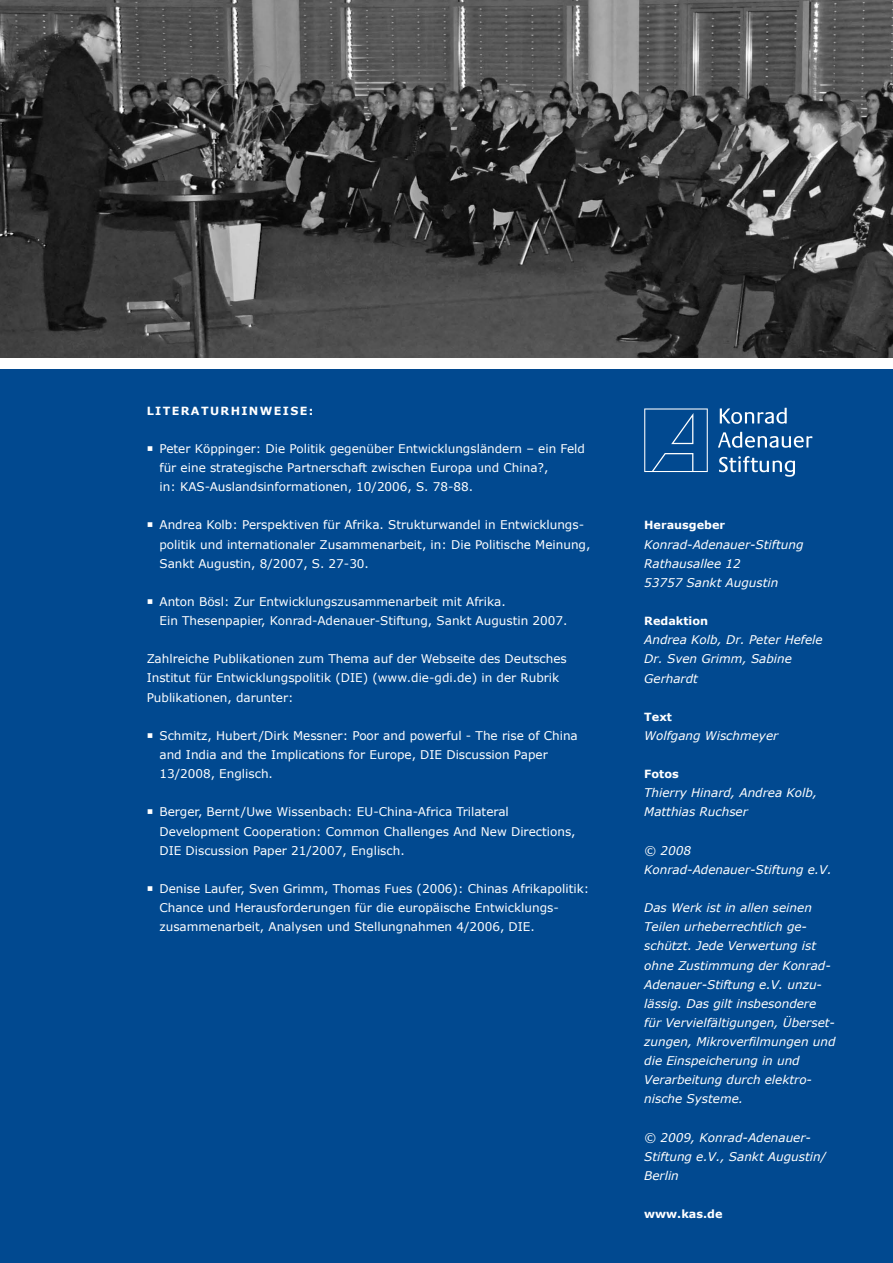
<style>
.page{position:relative;width:893px;height:1263px;background:#fff}
.page>*{position:absolute;margin:0;border:0;box-sizing:border-box;transform-origin:0 0}
.t1{font:12px/19.2px "Verdana";color:#fff}
.t2{font:italic 12px/19.2px "Verdana";color:#fff}
.t3{font:700 11.25px "Verdana";letter-spacing:.12em;color:#fff}
</style>
<div class="page">
<div style="left:0;top:370px;width:893px;height:893px;background:#014990"></div>
<svg style="left:644px;top:408px;width:64px;height:64px"></svg>
<svg style="left:720px;top:408px;width:67px;height:16px"></svg>
<svg style="left:718px;top:432px;width:94px;height:16px"></svg>
<svg style="left:719px;top:456px;width:76px;height:21px"></svg>
<img style="left:0;top:0;width:893px;height:357px">
<p class="t3" style="left:147px;top:403px;width:168px">Lite ratu rhinweise :</p>
<p class="t1" style="left:159px;top:438px;width:427px">Peter Köppinger: Die Politik gegenüber Entwicklungsländern – ein Feld für eine strategische Partnerschaft zwischen Europa und China?,<br>in: KAS-Auslandsinformationen, 10/2006, S. 78-88.</p>
<p class="t1" style="left:159px;top:515px;width:433px">Andrea Kolb: Perspektiven für Afrika. Strukturwandel in Entwicklungs&shy;politik und internationaler Zusammenarbeit, in: Die Politische Meinung,<br>Sankt Augustin, 8/2007, S. 27-30.</p>
<p class="t1" style="left:159px;top:592px;width:409px">Anton Bösl: Zur Entwicklungszusammenarbeit mit Afrika.<br>Ein Thesenpapier, Konrad-Adenauer-Stiftung, Sankt Augustin 2007.</p>
<p class="t1" style="left:147px;top:649px;width:422px">Zahlreiche Publikationen zum Thema auf der Webseite des Deutsches<br>Institut für Entwicklungspolitik (DIE) (www.die-gdi.de) in der Rubrik<br>Publikationen, darunter:</p>
<p class="t1" style="left:159px;top:725px;width:420px">Schmitz, Hubert /Dirk Messner: Poor and powerful - The rise of China and India and the Implications for Europe, DIE Discussion Paper<br>13/2008, Englisch.</p>
<p class="t1" style="left:159px;top:802px;width:418px">Berger, Bernt /Uwe Wissenbach: EU-China-Africa Trilateral<br>Development Cooperation: Common Challenges And New Directions,<br>DIE Discussion Paper 21/2007, Englisch.</p>
<p class="t1" style="left:159px;top:878px;width:431px">Denise Laufer, Sven Grimm, Thomas Fues (2006): Chinas Afrikapolitik:<br>Chance und Herausforderungen für die europäische Entwicklungs&shy;zusammenarbeit, Analysen und Stellungnahmen 4/2006, DIE.</p>
<p class="t3" style="left:644px;top:518px;width:82px">Herausgeber</p>
<p class="t2" style="left:644px;top:534px;width:161px">Konrad-Adenauer-Stiftung<br>Rathausallee 12<br>53757 Sankt Augustin</p>
<p class="t3" style="left:644px;top:614px;width:65px">Redaktion</p>
<p class="t2" style="left:644px;top:630px;width:180px">Andrea Kolb, Dr. Peter Hefele<br>Dr. Sven Grimm, Sabine<br>Gerhardt</p>
<p class="t3" style="left:644px;top:709px;width:29px">Text</p>
<p class="t2" style="left:644px;top:725px;width:136px">Wolfgang Wischmeyer</p>
<p class="t3" style="left:644px;top:767px;width:36px">Fotos</p>
<p class="t2" style="left:644px;top:783px;width:175px">Thierry Hinard, Andrea Kolb,<br>Matthias Ruchser</p>
<p class="t2" style="left:644px;top:840px;width:189px">© 2008<br>Konrad-Adenauer-Stiftung e.V.</p>
<p class="t2" style="left:644px;top:898px;width:193px">Das Werk ist in allen seinen<br>Teilen urheberrechtlich ge&shy;schützt. Jede Verwertung ist ohne Zustimmung der Konrad-<br>Adenauer-Stiftung e.V. unzu&shy;lässig. Das gilt insbesondere für Vervielfältigungen, Überset&shy;zungen, Mikroverfilmungen und die Einspeicherung in und<br>Verarbeitung durch elektro&shy;nische Systeme.</p>
<p class="t2" style="left:644px;top:1127px;width:183px">© 2009, Konrad-Adenauer-<br>Stiftung e.V., Sankt Augustin/<br>Berlin</p>
<p class="t3" style="left:644px;top:1207px;width:80px">www.kas.de</p>
</div>
